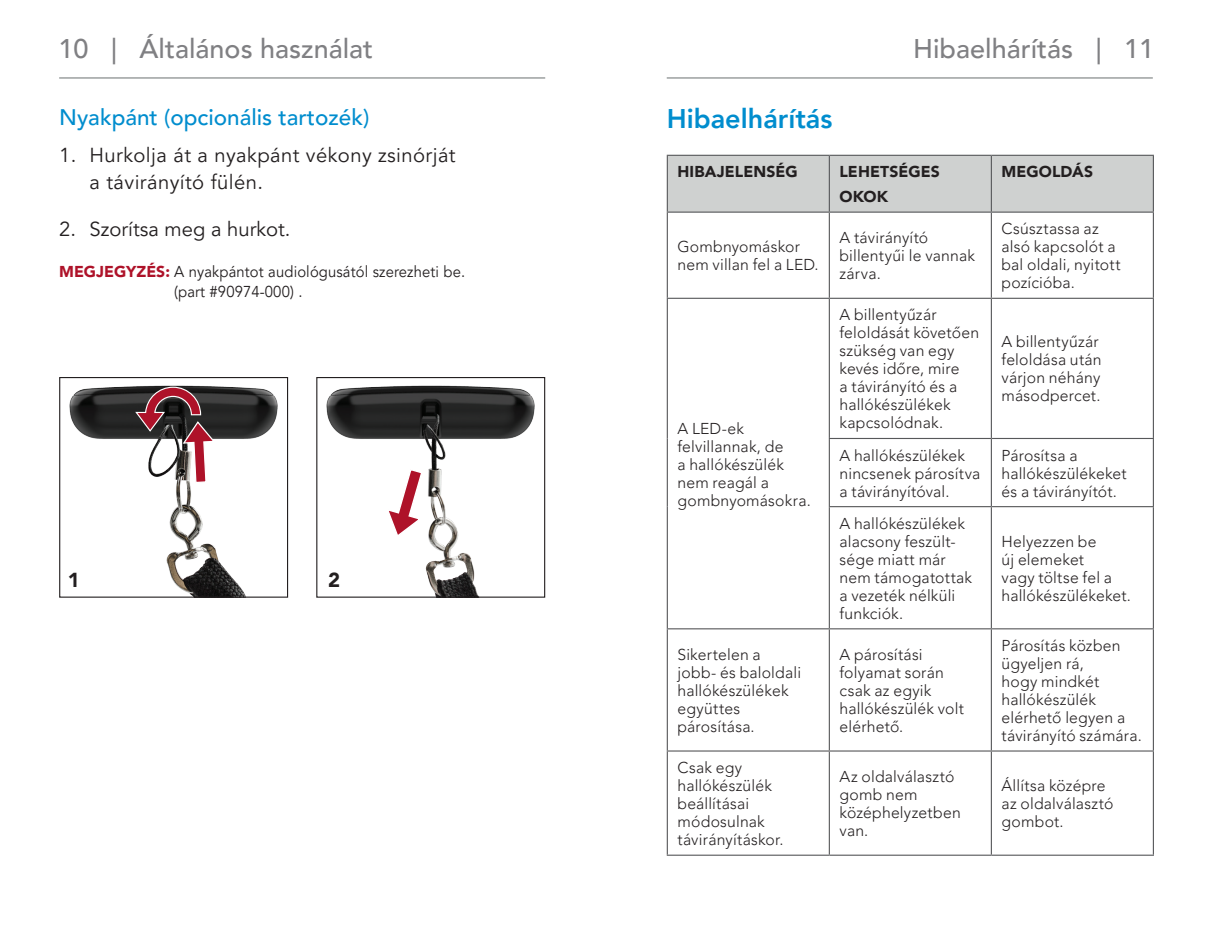
<style>
.page{position:relative;width:1212px;height:925px;background:#fff}
.page>*{position:absolute;margin:0;border:0;box-sizing:border-box;transform-origin:0 0}
.t1{font:500 27px "Avenir LT Pro";color:#808083}
.t2{font:800 27px "Avenir LT Pro";color:#008dce}
.t3{font:500 22.5px "Avenir LT Pro";color:#008dce}
.t4{font:20.25px/27px "Avenir LT Pro";letter-spacing:.02em;color:#231f20}
.t5{font:20.25px "Avenir LT Pro";color:#231f20}
.t6{font:900 20.25px "Avenir LT Pro";color:#231f20}
.t7{font:300 15.75px/18px "Avenir LT Pro";letter-spacing:.015em;color:#231f20}
.t8{font:15.75px/20.2px "Avenir LT Pro";letter-spacing:.01em;color:#231f20;scale:.94 1}
.t9{font:900 15.75px/24.8px "Avenir LT Pro";letter-spacing:.01em;color:#231f20}
.s1{font-weight:900;color:#ae1229}
</style>
<div class="page">
<hr style="left:667px;top:77px;width:486px;height:2px;background:#7b8080">
<hr style="left:59px;top:77px;width:486px;height:2px;background:#7b8080">
<div style="left:668px;top:156px;width:485px;height:56px;background:#cfd1d0"></div>
<hr style="left:667px;top:155px;width:162px;height:1px;background:#57585a">
<hr style="left:667px;top:156px;width:1px;height:56px;background:#57585a">
<hr style="left:829px;top:155px;width:162px;height:1px;background:#57585a">
<hr style="left:829px;top:156px;width:1px;height:56px;background:#57585a">
<hr style="left:991px;top:155px;width:163px;height:1px;background:#57585a">
<hr style="left:991px;top:156px;width:1px;height:56px;background:#57585a">
<hr style="left:1153px;top:156px;width:1px;height:56px;background:#57585a">
<hr style="left:667px;top:212px;width:162px;height:1px;background:#57585a">
<hr style="left:667px;top:213px;width:1px;height:85px;background:#57585a">
<hr style="left:829px;top:212px;width:162px;height:1px;background:#57585a">
<hr style="left:829px;top:213px;width:1px;height:85px;background:#57585a">
<hr style="left:991px;top:212px;width:163px;height:1px;background:#57585a">
<hr style="left:991px;top:213px;width:1px;height:85px;background:#57585a">
<hr style="left:1153px;top:213px;width:1px;height:85px;background:#57585a">
<hr style="left:667px;top:298px;width:162px;height:1px;background:#57585a">
<hr style="left:667px;top:299px;width:1px;height:139px;background:#57585a">
<hr style="left:667px;top:438px;width:1px;height:69px;background:#57585a">
<hr style="left:667px;top:507px;width:1px;height:121px;background:#57585a">
<hr style="left:829px;top:298px;width:162px;height:1px;background:#57585a">
<hr style="left:829px;top:299px;width:1px;height:139px;background:#57585a">
<hr style="left:991px;top:298px;width:163px;height:1px;background:#57585a">
<hr style="left:991px;top:299px;width:1px;height:139px;background:#57585a">
<hr style="left:1153px;top:299px;width:1px;height:139px;background:#57585a">
<hr style="left:829px;top:438px;width:162px;height:1px;background:#57585a">
<hr style="left:829px;top:439px;width:1px;height:67px;background:#57585a">
<hr style="left:991px;top:438px;width:163px;height:1px;background:#57585a">
<hr style="left:991px;top:439px;width:1px;height:67px;background:#57585a">
<hr style="left:1153px;top:439px;width:1px;height:67px;background:#57585a">
<hr style="left:829px;top:506px;width:162px;height:1px;background:#57585a">
<hr style="left:829px;top:507px;width:1px;height:121px;background:#57585a">
<hr style="left:991px;top:506px;width:163px;height:1px;background:#57585a">
<hr style="left:991px;top:507px;width:1px;height:121px;background:#57585a">
<hr style="left:1153px;top:507px;width:1px;height:121px;background:#57585a">
<hr style="left:667px;top:628px;width:162px;height:1px;background:#57585a">
<hr style="left:667px;top:629px;width:1px;height:121px;background:#57585a">
<hr style="left:829px;top:628px;width:162px;height:1px;background:#57585a">
<hr style="left:829px;top:629px;width:1px;height:121px;background:#57585a">
<hr style="left:991px;top:628px;width:163px;height:1px;background:#57585a">
<hr style="left:991px;top:629px;width:1px;height:121px;background:#57585a">
<hr style="left:1153px;top:629px;width:1px;height:121px;background:#57585a">
<hr style="left:667px;top:750px;width:162px;height:1px;background:#57585a">
<hr style="left:667px;top:751px;width:1px;height:103px;background:#57585a">
<hr style="left:829px;top:750px;width:162px;height:1px;background:#57585a">
<hr style="left:829px;top:751px;width:1px;height:103px;background:#57585a">
<hr style="left:991px;top:750px;width:163px;height:1px;background:#57585a">
<hr style="left:991px;top:751px;width:1px;height:103px;background:#57585a">
<hr style="left:1153px;top:751px;width:1px;height:103px;background:#57585a">
<hr style="left:667px;top:854px;width:162px;height:2px;background:#57585a">
<hr style="left:829px;top:854px;width:162px;height:2px;background:#57585a">
<hr style="left:991px;top:854px;width:163px;height:2px;background:#57585a">
<img style="left:326px;top:385px;width:209px;height:211px">
<div style="left:316px;top:377px;width:229px;height:221px;border:1px solid #231f20"></div>
<svg style="left:385px;top:468px;width:38px;height:70px"></svg>
<img style="left:69px;top:385px;width:209px;height:211px">
<div style="left:59px;top:377px;width:229px;height:221px;border:1px solid #231f20"></div>
<svg style="left:134px;top:386px;width:82px;height:98px"></svg>
<h1 class="t1" style="left:59px;top:32px;width:316px">10 | Általános használat</h1>
<h1 class="t1" style="left:913px;top:32px;width:243px">Hibaelhárítás | 11</h1>
<h2 class="t3" style="left:59px;top:104px;width:312px">Nyakpánt (opcionális tartozék)</h2>
<p class="t4" style="left:90px;top:142px;width:368px;text-indent:-30px">1. Hurkolja át a nyakpánt vékony zsinórját a távirányító fülén.</p>
<p class="t5" style="left:59px;top:217px;width:233px">2. Szorítsa meg a hurkot.</p>
<p class="t8" style="left:174px;top:262px;width:311px;text-indent:-115px"><span class="s1">MEGJEGYZÉS:</span> A nyakpántot audiológusától szerezheti be. (part #90974-000) .</p>
<p class="t6" style="left:68px;top:567px;width:13px">1</p>
<p class="t6" style="left:328px;top:567px;width:13px">2</p>
<h1 class="t2" style="left:667px;top:103px;width:167px">Hibaelhárítás</h1>
<p class="t9" style="left:677px;top:159px;width:122px">HIBAJELENSÉG</p>
<p class="t9" style="left:839px;top:159px;width:102px">LEHETSÉGES<br>OKOK</p>
<p class="t9" style="left:1001px;top:159px;width:93px">MEGOLDÁS</p>
<p class="t7" style="left:677px;top:238px;width:143px">Gombnyomáskor nem villan fel a LED.</p>
<p class="t7" style="left:839px;top:229px;width:137px">A távirányító billentyűi le vannak zárva.</p>
<p class="t7" style="left:1001px;top:220px;width:121px">Csúsztassa az alsó kapcsolót a bal oldali, nyitott pozícióba.</p>
<p class="t7" style="left:677px;top:419px;width:135px">A LED-ek felvillannak, de<br>a hallókészülék nem reagál a gombnyomásokra.</p>
<p class="t7" style="left:839px;top:306px;width:141px">A billentyűzár feloldását követően szükség van egy kevés időre, mire<br>a távirányító és a hallókészülékek kapcsolódnak.</p>
<p class="t7" style="left:1001px;top:333px;width:102px">A billentyűzár feloldása után várjon néhány másodpercet.</p>
<p class="t7" style="left:839px;top:446px;width:142px">A hallókészülékek nincsenek párosítva a távirányítóval.</p>
<p class="t7" style="left:1001px;top:446px;width:127px">Párosítsa a hallókészülékeket és a távirányítót.</p>
<p class="t7" style="left:839px;top:514px;width:134px">A hallókészülékek alacsony feszült&shy;sége miatt már nem támogatottak a vezeték nélküli funkciók.</p>
<p class="t7" style="left:1001px;top:532px;width:131px">Helyezzen be<br>új elemeket<br>vagy töltse fel a hallókészülékeket.</p>
<p class="t7" style="left:677px;top:645px;width:125px">Sikertelen a jobb- és baloldali hallókészülékek együttes párosítása.</p>
<p class="t7" style="left:839px;top:645px;width:126px">A párosítási folyamat során csak az egyik hallókészülék volt elérhető.</p>
<p class="t7" style="left:1001px;top:636px;width:142px">Párosítás közben ügyeljen rá,<br>hogy mindkét hallókészülék elérhető legyen a távirányító számára.</p>
<p class="t7" style="left:677px;top:759px;width:108px">Csak egy hallókészülék beállításai módosulnak távirányításkor.</p>
<p class="t7" style="left:839px;top:768px;width:123px">Az oldalválasztó gomb nem középhelyzetben van.</p>
<p class="t7" style="left:1001px;top:777px;width:113px">Állítsa középre az oldalválasztó gombot.</p>
</div>
